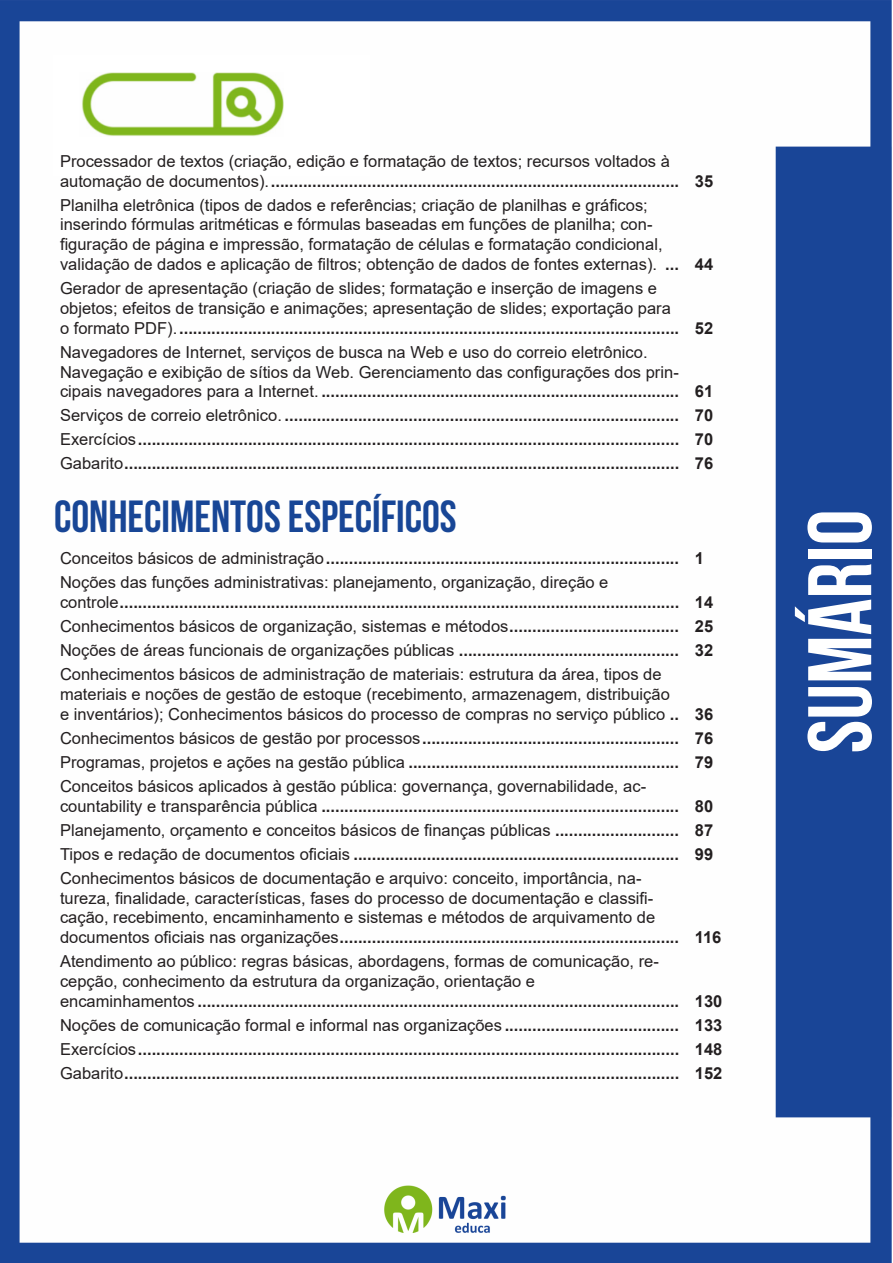
<style>
.page{position:relative;width:893px;height:1263px;background:#fff}
.page>*{position:absolute;margin:0;border:0;box-sizing:border-box;transform-origin:0 0}
.t1{font:700 90px "Bebas Neue";color:#fff}
.t2{font:700 45px "Bebas Neue";color:#184696}
.ALTERNATIVAS{font:16.5px/19.8px "Arial";color:#231f20}
.ALTERNATIVAS-2{font:700 16.5px "Arial";color:#231f20}
.s1{font-weight:700}
.s2{font-weight:400}
</style>
<div class="page">
<img style="left:0;top:0;width:892px;height:1263px">
<div style="left:53px;top:55px;width:317px;height:121px;background:#fff"></div>
<img style="left:82px;top:72px;width:201px;height:64px">
<p class="ALTERNATIVAS" style="left:60px;top:151px;width:621px">Processador de textos (criação, edição e formatação de textos; recursos voltados à automação de documentos).<span class="s1">.........................................................................................</span></p>
<p class="ALTERNATIVAS" style="left:60px;top:195px;width:620px">Planilha eletrônica (tipos de dados e referências; criação de planilhas e gráficos; inserindo fórmulas aritméticas e fórmulas baseadas em funções de planilha; con&shy;figuração de página e impressão, formatação de células e formatação condicional, validação de dados e aplicação de filtros; obtenção de dados de fontes externas). <span class="s1">...</span></p>
<p class="ALTERNATIVAS" style="left:60px;top:278px;width:621px">Gerador de apresentação (criação de slides; formatação e inserção de imagens e objetos; efeitos de transição e animações; apresentação de slides; exportação para o formato PDF).<span class="s1">.............................................................................................................</span></p>
<p class="ALTERNATIVAS" style="left:60px;top:342px;width:621px">Navegadores de Internet, serviços de busca na Web e uso do correio eletrônico.<br>Navegação e exibição de sítios da Web. Gerenciamento das configurações dos prin&shy;cipais navegadores para a Internet. <span class="s1">..............................................................................</span></p>
<p class="ALTERNATIVAS-2" style="left:695px;top:169px;width:20px">35</p>
<p class="ALTERNATIVAS-2" style="left:695px;top:253px;width:20px">44</p>
<p class="ALTERNATIVAS-2" style="left:695px;top:316px;width:20px">52</p>
<p class="ALTERNATIVAS-2" style="left:695px;top:380px;width:20px">61</p>
<p class="ALTERNATIVAS-2" style="left:60px;top:404px;width:621px"><span class="s2">Serviços de correio eletrônico.</span> ......................................................................................</p>
<p class="ALTERNATIVAS-2" style="left:695px;top:404px;width:20px">70</p>
<p class="ALTERNATIVAS-2" style="left:60px;top:428px;width:621px"><span class="s2">Exercícios</span>......................................................................................................................</p>
<p class="ALTERNATIVAS-2" style="left:695px;top:428px;width:20px">70</p>
<p class="ALTERNATIVAS-2" style="left:60px;top:452px;width:621px"><span class="s2">Gabarito</span>.........................................................................................................................</p>
<p class="ALTERNATIVAS-2" style="left:695px;top:452px;width:20px">76</p>
<p class="t2" style="left:54px;top:492px;width:404px">CONHECIMENTOS ESPECÍFICOS</p>
<p class="ALTERNATIVAS-2" style="left:60px;top:547px;width:621px"><span class="s2">Conceitos básicos de administração</span>.............................................................................</p>
<p class="ALTERNATIVAS-2" style="left:695px;top:547px;width:11px">1</p>
<p class="ALTERNATIVAS" style="left:60px;top:573px;width:550px">Noções das funções administrativas: planejamento, organização, direção e</p>
<p class="ALTERNATIVAS-2" style="left:60px;top:591px;width:621px"><span class="s2">controle</span>..........................................................................................................................</p>
<p class="ALTERNATIVAS-2" style="left:695px;top:591px;width:20px">14</p>
<p class="ALTERNATIVAS" style="left:60px;top:616px;width:620px">Conhecimentos básicos de organização, sistemas e métodos<span class="s1">.....................................</span></p>
<p class="ALTERNATIVAS-2" style="left:695px;top:615px;width:20px">25</p>
<p class="ALTERNATIVAS-2" style="left:60px;top:639px;width:621px"><span class="s2">Noções de áreas funcionais de organizações públicas</span> ................................................</p>
<p class="ALTERNATIVAS-2" style="left:695px;top:639px;width:20px">32</p>
<p class="ALTERNATIVAS" style="left:60px;top:664px;width:620px">Conhecimentos básicos de administração de materiais: estrutura da área, tipos de materiais e noções de gestão de estoque (recebimento, armazenagem, distribuição e inventários); Conhecimentos básicos do processo de compras no serviço público <span class="s1">..</span></p>
<p class="ALTERNATIVAS-2" style="left:695px;top:702px;width:20px">36</p>
<p class="ALTERNATIVAS-2" style="left:60px;top:726px;width:621px"><span class="s2">Conhecimentos básicos de gestão por processos</span>........................................................</p>
<p class="ALTERNATIVAS-2" style="left:695px;top:726px;width:20px">76</p>
<p class="ALTERNATIVAS-2" style="left:60px;top:750px;width:621px"><span class="s2">Programas, projetos e ações na gestão pública</span> ...........................................................</p>
<p class="ALTERNATIVAS-2" style="left:695px;top:750px;width:20px">79</p>
<p class="ALTERNATIVAS" style="left:60px;top:776px;width:621px">Conceitos básicos aplicados à gestão pública: governança, governabilidade, ac&shy;countability e transparência pública <span class="s1">..............................................................................</span></p>
<p class="ALTERNATIVAS-2" style="left:695px;top:794px;width:20px">80</p>
<p class="ALTERNATIVAS" style="left:60px;top:820px;width:620px">Planejamento, orçamento e conceitos básicos de finanças públicas <span class="s1">...........................</span></p>
<p class="ALTERNATIVAS-2" style="left:695px;top:818px;width:20px">87</p>
<p class="ALTERNATIVAS-2" style="left:60px;top:842px;width:621px"><span class="s2">Tipos e redação de documentos oficiais</span> .......................................................................</p>
<p class="ALTERNATIVAS-2" style="left:695px;top:842px;width:20px">99</p>
<p class="ALTERNATIVAS" style="left:60px;top:868px;width:621px">Conhecimentos básicos de documentação e arquivo: conceito, importância, na&shy;tureza, finalidade, características, fases do processo de documentação e classifi&shy;cação, recebimento, encaminhamento e sistemas e métodos de arquivamento de documentos oficiais nas organizações<span class="s1">..........................................................................</span></p>
<p class="ALTERNATIVAS-2" style="left:695px;top:926px;width:28px">116</p>
<p class="ALTERNATIVAS" style="left:60px;top:951px;width:600px">Atendimento ao público: regras básicas, abordagens, formas de comunicação, re&shy;cepção, conhecimento da estrutura da organização, orientação e</p>
<p class="ALTERNATIVAS-2" style="left:60px;top:989px;width:621px"><span class="s2">encaminhamentos</span> .........................................................................................................</p>
<p class="ALTERNATIVAS-2" style="left:695px;top:989px;width:29px">130</p>
<p class="ALTERNATIVAS" style="left:60px;top:1015px;width:620px">Noções de comunicação formal e informal nas organizações <span class="s1">......................................</span></p>
<p class="ALTERNATIVAS-2" style="left:695px;top:1013px;width:29px">133</p>
<p class="ALTERNATIVAS-2" style="left:60px;top:1037px;width:621px"><span class="s2">Exercícios</span>......................................................................................................................</p>
<p class="ALTERNATIVAS-2" style="left:695px;top:1037px;width:29px">148</p>
<p class="ALTERNATIVAS-2" style="left:60px;top:1061px;width:621px"><span class="s2">Gabarito</span>.........................................................................................................................</p>
<p class="ALTERNATIVAS-2" style="left:695px;top:1061px;width:29px">152</p>
<h1 class="t1" style="left:791px;top:753px;width:245px;rotate:-90deg">SUMÁRIO</h1>
</div>
